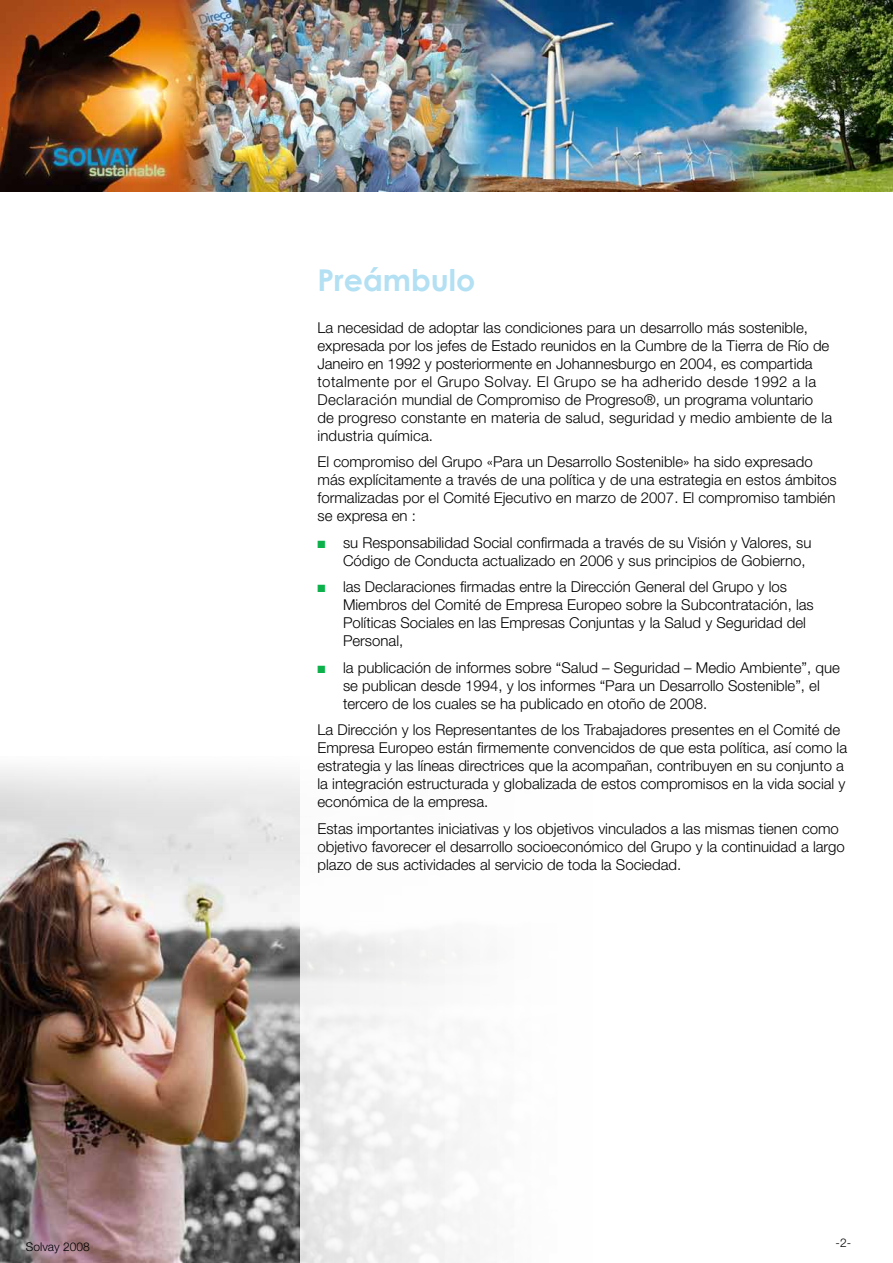
<style>
.page{position:relative;width:893px;height:1263px;background:#fff}
.page>*{position:absolute;margin:0;border:0;box-sizing:border-box;transform-origin:0 0}
.t1{font:700 30px "Century Gothic";color:#b3e0f3}
.t2{font:300 15px/18px "Helvetica Neue";color:#000}
.t3{font:300 12px "Helvetica Neue";color:#000}
.s1{color:#0db14b}
</style>
<div class="page">
<img style="left:0;top:853px;width:300px;height:410px">
<img style="left:0;top:767px;width:378px;height:86px">
<img style="left:0;top:0;width:893px;height:191px">
<p class="t3" style="left:26px;top:1239px;width:65px">Solvay 2008</p>
<h1 class="t1" style="left:317px;top:262px;width:159px">Preámbulo</h1>
<p class="t2" style="left:317px;top:318px;width:516px">La necesidad de adoptar las condiciones para un desarrollo más sostenible, expresada por los jefes de Estado reunidos en la Cumbre de la Tierra de Río de Janeiro en 1992 y posteriormente en Johannesburgo en 2004, es compartida totalmente por el Grupo Solvay. El Grupo se ha adherido desde 1992 a la Declaración mundial de Compromiso de Progreso®, un programa voluntario de progreso constante en materia de salud, seguridad y medio ambiente de la industria química.</p>
<p class="t2" style="left:317px;top:453px;width:521px">El compromiso del Grupo «Para un Desarrollo Sostenible» ha sido expresado más explícitamente a través de una política y de una estrategia en estos ámbitos formalizadas por el Comité Ejecutivo en marzo de 2007. El compromiso también se expresa en :</p>
<p class="t2" style="left:343px;top:533px;width:470px;text-indent:-26px"><span class="s1">■</span> su Responsabilidad Social confirmada a través de su Visión y Valores, su<br>Código de Conducta actualizado en 2006 y sus principios de Gobierno,</p>
<p class="t2" style="left:343px;top:578px;width:472px;text-indent:-26px"><span class="s1">■</span> las Declaraciones firmadas entre la Dirección General del Grupo y los Miembros del Comité de Empresa Europeo sobre la Subcontratación, las Políticas Sociales en las Empresas Conjuntas y la Salud y Seguridad del Personal,</p>
<p class="t2" style="left:343px;top:658px;width:498px;text-indent:-26px"><span class="s1">■</span> la publicación de informes sobre “Salud – Seguridad – Medio Ambiente”, que se publican desde 1994, y los informes “Para un Desarrollo Sostenible”, el tercero de los cuales se ha publicado en otoño de 2008.</p>
<p class="t2" style="left:317px;top:721px;width:531px">La Dirección y los Representantes de los Trabajadores presentes en el Comité de Empresa Europeo están firmemente convencidos de que esta política, así como la estrategia y las líneas directrices que la acompañan, contribuyen en su conjunto a la integración estructurada y globalizada de estos compromisos en la vida social y económica de la empresa.</p>
<p class="t2" style="left:317px;top:819px;width:529px">Estas importantes iniciativas y los objetivos vinculados a las mismas tienen como objetivo favorecer el desarrollo socioeconómico del Grupo y la continuidad a largo plazo de sus actividades al servicio de toda la Sociedad.</p>
<p class="t3" style="left:836px;top:1236px;width:17px">-2-</p>
</div>
